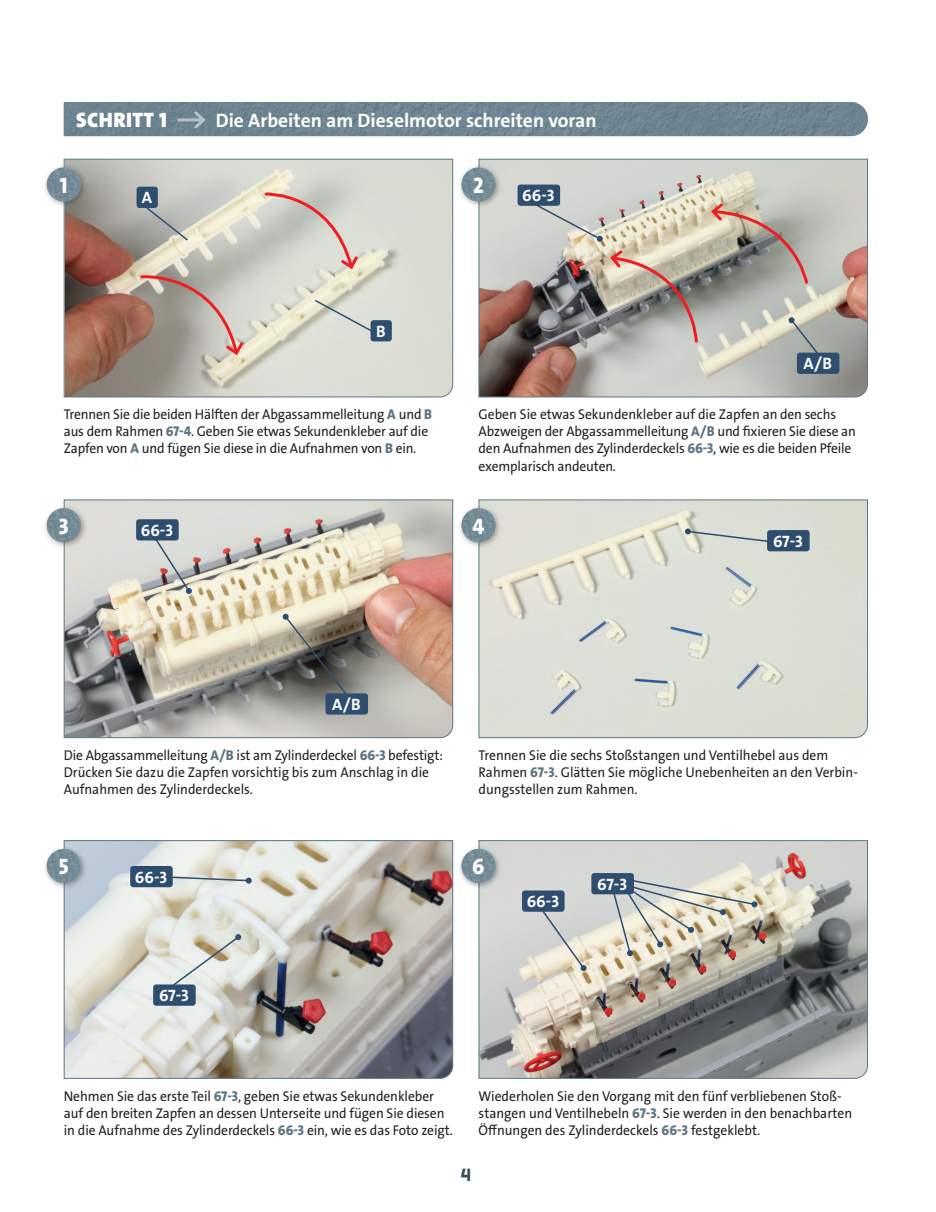
<style>
.page{position:relative;width:936px;height:1212px;background:#fff}
.page>*{position:absolute;margin:0;border:0;box-sizing:border-box;transform-origin:0 0}
.t1{font:800 22.5px "The Sans Os F";color:#fff;scale:.95 1}
.t2{font:900 21px "The Sans Os F";letter-spacing:.02em;color:#fff}
.t3{font:700 19.5px "The Sans Os F";color:#fff}
.t4{font:700 18px "Aero Matics";color:#364d59}
.t5{font:700 16.5px "The Sans Os F";color:#fff}
.t6{font:14.25px/17.1px "The Sans Os F";letter-spacing:-.005em;color:#231f20;scale:.95 1}
.s1{font-weight:800;color:#5d7682}
</style>
<div class="page">
<svg style="left:63px;top:158px;width:390px;height:240px;background:#c6bfb4"></svg>
<img style="left:478px;top:158px;width:390px;height:240px">
<img style="left:63px;top:499px;width:390px;height:239px">
<svg style="left:478px;top:499px;width:390px;height:239px;background:#dadcd3"></svg>
<svg style="left:63px;top:840px;width:390px;height:239px;background:#bebcb8"></svg>
<svg style="left:478px;top:840px;width:390px;height:239px;background:#a7a6a1"></svg>
<svg style="left:64px;top:102px;width:803px;height:34px;background:#6e8591"></svg>
<div style="left:42px;top:845px;width:46px;height:45px;background:#231f20;opacity:.4"></div>
<img style="left:47px;top:849px;width:34px;height:34px;border-radius:17px">
<div style="left:42px;top:504px;width:46px;height:45px;background:#231f20;opacity:.4"></div>
<img style="left:47px;top:508px;width:34px;height:34px;border-radius:17px">
<div style="left:42px;top:163px;width:46px;height:46px;background:#231f20;opacity:.4"></div>
<img style="left:47px;top:168px;width:34px;height:34px;border-radius:17px">
<div style="left:457px;top:845px;width:45px;height:45px;background:#231f20;opacity:.4"></div>
<img style="left:461px;top:849px;width:34px;height:34px;border-radius:17px">
<div style="left:457px;top:504px;width:45px;height:45px;background:#231f20;opacity:.4"></div>
<img style="left:461px;top:508px;width:34px;height:34px;border-radius:17px">
<div style="left:457px;top:163px;width:45px;height:46px;background:#231f20;opacity:.4"></div>
<img style="left:461px;top:168px;width:34px;height:34px;border-radius:17px">
<svg style="left:313px;top:298px;width:63px;height:37px;background:#d3d7cd"></svg>
<div style="left:370px;top:320px;width:22px;height:21px;background:#2f4e6f;border-radius:3px"></div>
<svg style="left:788px;top:317px;width:42px;height:52px;background:#a8ada7"></svg>
<div style="left:796px;top:353px;width:43px;height:21px;background:#2f4e6f;border-radius:3px"></div>
<svg style="left:532px;top:202px;width:71px;height:40px;background:#cbccc7"></svg>
<div style="left:517px;top:185px;width:43px;height:21px;background:#2f4e6f;border-radius:3px"></div>
<svg style="left:686px;top:530px;width:82px;height:14px"></svg>
<svg style="left:684px;top:528px;width:7px;height:7px"></svg>
<div style="left:767px;top:530px;width:42px;height:21px;background:#2f4e6f;border-radius:3px"></div>
<svg style="left:709px;top:201px;width:100px;height:84px;background:#a69c92"></svg>
<svg style="left:141px;top:203px;width:49px;height:39px;background:#b0b2ad"></svg>
<div style="left:136px;top:187px;width:22px;height:21px;background:#2f4e6f;border-radius:3px"></div>
<svg style="left:608px;top:248px;width:91px;height:96px;background:#afa399"></svg>
<svg style="left:282px;top:613px;width:77px;height:97px;background:#716f66"></svg>
<div style="left:325px;top:693px;width:43px;height:21px;background:#2f4e6f;border-radius:3px"></div>
<svg style="left:147px;top:526px;width:45px;height:68px;background:#c6c7c3"></svg>
<div style="left:136px;top:519px;width:43px;height:21px;background:#2f4e6f;border-radius:3px"></div>
<svg style="left:162px;top:934px;width:80px;height:60px;background:#dadcd4"></svg>
<div style="left:153px;top:984px;width:43px;height:22px;background:#2f4e6f;border-radius:3px"></div>
<svg style="left:173px;top:875px;width:77px;height:7px"></svg>
<div style="left:246px;top:877px;width:6px;height:7px;background:#2f4e6f;border-radius:50%"></div>
<div style="left:130px;top:866px;width:43px;height:21px;background:#2f4e6f;border-radius:3px"></div>
<div style="left:591px;top:873px;width:43px;height:21px;background:#2f4e6f;border-radius:3px"></div>
<svg style="left:531px;top:896px;width:56px;height:75px;background:#d6d5ce"></svg>
<div style="left:522px;top:890px;width:42px;height:22px;background:#2f4e6f;border-radius:3px"></div>
<svg style="left:611px;top:879px;width:146px;height:76px;background:#cac8ba"></svg>
<svg style="left:263px;top:191px;width:97px;height:80px;background:#d1c8c1"></svg>
<svg style="left:139px;top:271px;width:107px;height:86px;background:#b2a49b"></svg>
<h2 class="t2" style="left:76px;top:106px;width:92px">SCHRITT 1</h2>
<h3 class="t3" style="left:216px;top:108px;width:382px">Die Arbeiten am Dieselmotor schreiten voran</h3>
<h1 class="t1" style="left:60px;top:171px;width:10px">1</h1>
<p class="t5" style="left:142px;top:187px;width:12px">A</p>
<h1 class="t1" style="left:473px;top:171px;width:13px">2</h1>
<p class="t5" style="left:522px;top:185px;width:34px">66-3</p>
<p class="t5" style="left:376px;top:321px;width:11px">B</p>
<p class="t5" style="left:803px;top:353px;width:30px">A/B</p>
<p class="t6" style="left:64px;top:406px;width:389px">Trennen Sie die beiden Hälften der Abgassammelleitung <span class="s1">A</span> und <span class="s1">B </span>aus dem Rahmen <span class="s1">67-4</span>. Geben Sie etwas Sekundenkleber auf die<br>Zapfen von <span class="s1">A</span> und fügen Sie diese in die Aufnahmen von <span class="s1">B</span> ein.</p>
<h1 class="t1" style="left:59px;top:511px;width:12px">3</h1>
<p class="t5" style="left:141px;top:520px;width:34px">66-3</p>
<p class="t6" style="left:478px;top:406px;width:398px">Geben Sie etwas Sekundenkleber auf die Zapfen an den sechs Abzweigen der Abgassammelleitung <span class="s1">A/B</span> und fixieren Sie diese an den Aufnahmen des Zylinderdeckels <span class="s1">66-3</span>, wie es die beiden Pfeile exemplarisch andeuten.</p>
<h1 class="t1" style="left:472px;top:511px;width:14px">4</h1>
<p class="t5" style="left:773px;top:531px;width:31px">67-3</p>
<p class="t5" style="left:332px;top:694px;width:30px">A/B</p>
<p class="t6" style="left:64px;top:747px;width:401px">Die Abgassammelleitung <span class="s1">A/B</span> ist am Zylinderdeckel <span class="s1">66-3</span> befestigt:<br>Drücken Sie dazu die Zapfen vorsichtig bis zum Anschlag in die<br>Aufnahmen des Zylinderdeckels.</p>
<h1 class="t1" style="left:59px;top:852px;width:12px">5</h1>
<p class="t5" style="left:135px;top:866px;width:34px">66-3</p>
<p class="t6" style="left:478px;top:747px;width:401px">Trennen Sie die sechs Stoßstangen und Ventilhebel aus dem<br>Rahmen <span class="s1">67-3</span>. Glätten Sie mögliche Unebenheiten an den Verbin&shy;dungsstellen zum Rahmen.</p>
<h1 class="t1" style="left:472px;top:852px;width:15px">6</h1>
<p class="t5" style="left:526px;top:891px;width:34px">66-3</p>
<p class="t5" style="left:597px;top:873px;width:31px">67-3</p>
<p class="t5" style="left:159px;top:985px;width:31px">67-3</p>
<p class="t6" style="left:64px;top:1087px;width:411px">Nehmen Sie das erste Teil <span class="s1">67-3</span>, geben Sie etwas Sekundenkleber auf den breiten Zapfen an dessen Unterseite und fügen Sie diesen in die Aufnahme des Zylinderdeckels <span class="s1">66-3</span> ein, wie es das Foto zeigt.</p>
<p class="t6" style="left:478px;top:1087px;width:394px">Wiederholen Sie den Vorgang mit den fünf verbliebenen Stoß&shy;stangen und Ventilhebeln <span class="s1">67-3</span>. Sie werden in den benachbarten<br>Öffnungen des Zylinderdeckels <span class="s1">66-3</span> festgeklebt.</p>
<p class="t4" style="left:460px;top:1164px;width:12px">4</p>
</div>
